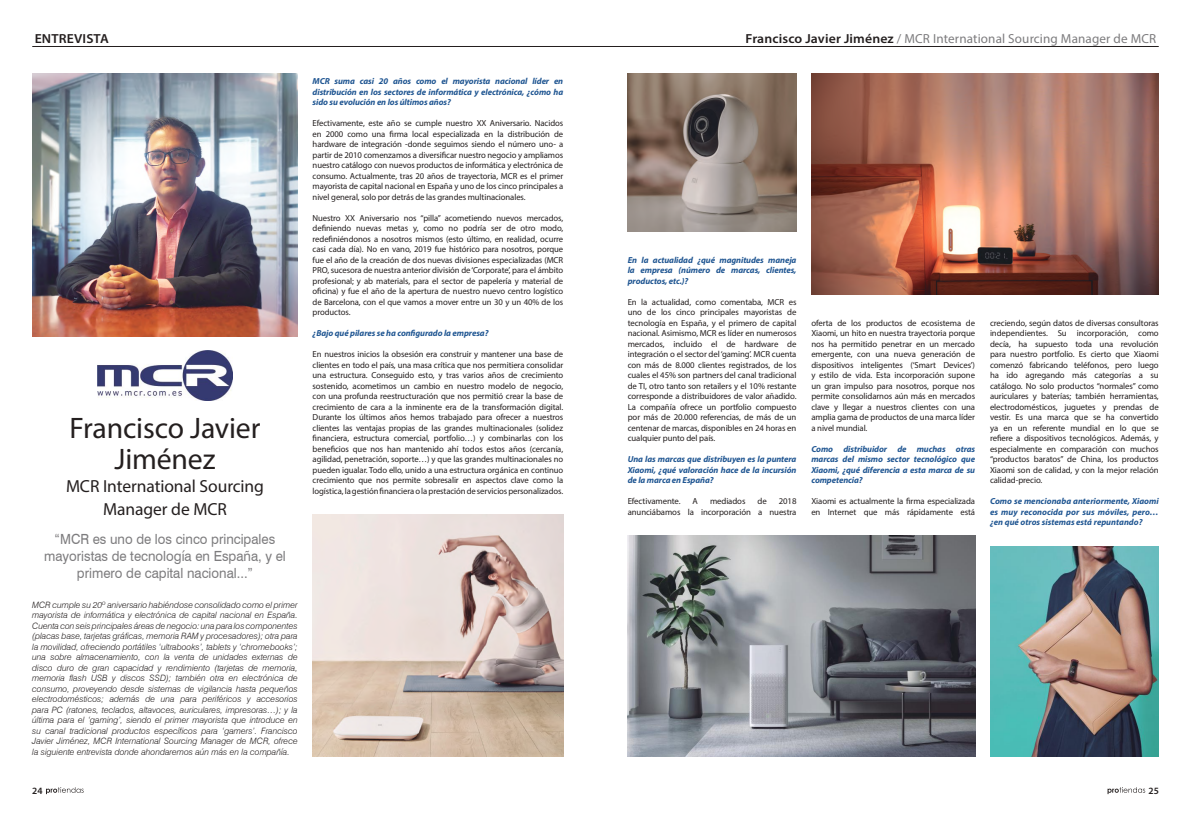
<style>
.page{position:relative;width:1191px;height:819px;background:#fff}
.page>*{position:absolute;margin:0;border:0;box-sizing:border-box;transform-origin:0 0}
.t1{font:29.75px/31.5px "Myriad Pro";letter-spacing:-.005em;color:#241f1f;text-align:center}
.t2{font:17.5px/22.8px "Myriad Pro";letter-spacing:-.005em;color:#241f1f;text-align:center}
.t3{font:14px/16.8px "Swiss 721 BT";color:#7d7c7e;text-align:center;scale:.94 1}
.t4{font:13.12px "Myriad Pro";letter-spacing:.01em;color:#7d7c7e}
.t5{font:600 13.12px "Myriad Pro";letter-spacing:.01em;color:#241f1f;scale:1.05 1}
.t6{font:600 9.62px "Myriad Pro";color:#241f1f}
.t7{font:8.75px/10.5px "Myriad Pro";letter-spacing:-.01em;color:#241f1f;text-align:justify}
.t8{font:italic 300 8.75px/10.5px "Swiss 721 BT";color:#241f1f;text-align:justify}
.t9{font:italic 700 8.75px/10.5px "Myriad Pro";letter-spacing:-.01em;color:#205692;text-align:justify}
.s1{font-weight:600;color:#241f1f}
</style>
<div class="page">
<svg style="left:46px;top:787px;width:38px;height:7px"></svg>
<svg style="left:1107px;top:787px;width:38px;height:7px"></svg>
<img style="left:32px;top:73px;width:266px;height:263px">
<hr style="left:32px;top:46px;width:1126px;height:1px;background:#241f1f">
<img style="left:313px;top:514px;width:250px;height:242px">
<img style="left:98px;top:350px;width:134px;height:50px">
<img style="left:811px;top:74px;width:347px;height:220px">
<img style="left:628px;top:536px;width:347px;height:220px">
<img style="left:990px;top:546px;width:168px;height:210px">
<img style="left:628px;top:74px;width:168px;height:157px">
<h3 class="t5" style="left:35px;top:30px;width:72px">ENTREVISTA</h3>
<h3 class="t4" style="left:745px;top:30px;width:412px"><span class="s1">Francisco Javier Jiménez</span> / MCR International Sourcing Manager de MCR</h3>
<p class="t9" style="left:313px;top:76px;width:252px">MCR suma casi 20 años como el mayorista nacional líder en distribución en los sectores de informática y electrónica, ¿cómo ha sido su evolución en los últimos años?</p>
<p class="t7" style="left:313px;top:118px;width:252px">Efectivamente, este año se cumple nuestro XX Aniversario. Nacidos en 2000 como una firma local especializada en la distribución de hardware de integración -donde seguimos siendo el número uno- a partir de 2010 comenzamos a diversificar nuestro negocio y ampliamos nuestro catálogo con nuevos productos de informática y electrónica de consumo. Actualmente, tras 20 años de trayectoria, MCR es el primer mayorista de capital nacional en España y uno de los cinco principales a nivel general, solo por detrás de las grandes multinacionales.</p>
<p class="t7" style="left:313px;top:212px;width:252px">Nuestro XX Aniversario nos “pilla” acometiendo nuevos mercados, definiendo nuevas metas y, como no podría ser de otro modo, redefiniéndonos a nosotros mismos (esto último, en realidad, ocurre casi cada día). No en vano, 2019 fue histórico para nosotros, porque fue el año de la creación de dos nuevas divisiones especializadas (MCR PRO, sucesora de nuestra anterior división de ‘Corporate’, para el ámbito profesional; y ab materials, para el sector de papelería y material de oficina) y fue el año de la apertura de nuestro nuevo centro logístico de Barcelona, con el que vamos a mover entre un 30 y un 40% de los productos.</p>
<p class="t9" style="left:313px;top:328px;width:177px">¿Bajo qué pilares se ha configurado la empresa?</p>
<p class="t7" style="left:313px;top:349px;width:252px">En nuestros inicios la obsesión era construir y mantener una base de clientes en todo el país, una masa crítica que nos permitiera consolidar una estructura. Conseguido esto, y tras varios años de crecimiento sostenido, acometimos un cambio en nuestro modelo de negocio, con una profunda reestructuración que nos permitió crear la base de crecimiento de cara a la inminente era de la transformación digital.<br>Durante los últimos años hemos trabajado para ofrecer a nuestros clientes las ventajas propias de las grandes multinacionales (solidez financiera, estructura comercial, portfolio…) y combinarlas con los beneficios que nos han mantenido ahí todos estos años (cercanía, agilidad, penetración, soporte…) y que las grandes multinacionales no pueden igualar. Todo ello, unido a una estructura orgánica en continuo crecimiento que nos permite sobresalir en aspectos clave como la logística, la gestión financiera o la prestación de servicios personalizados.</p>
<p class="t9" style="left:628px;top:254px;width:170px">En la actualidad ¿qué magnitudes maneja la empresa (número de marcas, clientes, productos, etc.)?</p>
<p class="t7" style="left:628px;top:296px;width:170px">En la actualidad, como comentaba, MCR es uno de los cinco principales mayoristas de tecnología en España, y el primero de capital nacional. Asimismo, MCR es líder en numerosos mercados, incluido el de hardware de integración o el sector del ‘gaming’. MCR cuenta con más de 8.000 clientes registrados, de los cuales el 45% son partners del canal tradicional de TI, otro tanto son retailers y el 10% restante corresponde a distribuidores de valor añadido.<br>La compañía ofrece un portfolio compuesto por más de 20.000 referencias, de más de un centenar de marcas, disponibles en 24 horas en cualquier punto del país.</p>
<p class="t9" style="left:628px;top:454px;width:170px">Una las marcas que distribuyen es la puntera Xiaomi, ¿qué valoración hace de la incursión de la marca en España?</p>
<p class="t7" style="left:628px;top:496px;width:54px">Efectivamente.</p>
<p class="t7" style="left:692px;top:496px;width:7px">A</p>
<p class="t7" style="left:710px;top:496px;width:37px">mediados</p>
<p class="t7" style="left:757px;top:496px;width:11px">de</p>
<p class="t7" style="left:811px;top:317px;width:165px">oferta de los productos de ecosistema de Xiaomi, un hito en nuestra trayectoria porque nos ha permitido penetrar en un mercado emergente, con una nueva generación de dispositivos inteligentes (‘Smart Devices’) y estilo de vida. Esta incorporación supone un gran impulso para nosotros, porque nos permite consolidarnos aún más en mercados clave y llegar a nuestros clientes con una amplia gama de productos de una marca líder a nivel mundial.</p>
<p class="t9" style="left:811px;top:443px;width:165px">Como distribuidor de muchas otras marcas del mismo sector tecnológico que Xiaomi, ¿qué diferencia a esta marca de su competencia?</p>
<p class="t7" style="left:811px;top:496px;width:165px">Xiaomi es actualmente la firma especializada en Internet que más rápidamente está</p>
<p class="t7" style="left:990px;top:317px;width:170px">creciendo, según datos de diversas consultoras independientes. Su incorporación, como decía, ha supuesto toda una revolución para nuestro portfolio. Es cierto que Xiaomi comenzó fabricando teléfonos, pero luego ha ido agregando más categorías a su catálogo. No solo productos “normales” como auriculares y baterías; también herramientas, electrodomésticos, juguetes y prendas de vestir. Es una marca que se ha convertido ya en un referente mundial en lo que se refiere a dispositivos tecnológicos. Además, y especialmente en comparación con muchos “productos baratos” de China, los productos Xiaomi son de calidad, y con la mejor relación calidad-precio.</p>
<p class="t9" style="left:990px;top:496px;width:170px">Como se mencionaba anteriormente, Xiaomi es muy reconocida por sus móviles, pero… ¿en qué otros sistemas está repuntando?</p>
<h1 class="t1" style="left:70px;top:411px;width:192px">Francisco Javier<br>Jiménez</h1>
<h2 class="t2" style="left:66px;top:474px;width:199px">MCR International Sourcing<br>Manager de MCR</h2>
<h3 class="t3" style="left:44px;top:531px;width:259px">“MCR es uno de los cinco principales mayoristas de tecnología en España, y el primero de capital nacional...”</h3>
<p class="t7" style="left:628px;top:496px;width:170px;text-align:right">2018<br>anunciábamos la incorporación a nuestra</p>
<p class="t8" style="left:32px;top:599px;width:267px">MCR cumple su 20º aniversario habiéndose consolidado como el primer mayorista de informática y electrónica de capital nacional en España.<br>Cuenta con seis principales áreas de negocio: una para los componentes (placas base, tarjetas gráficas, memoria RAM y procesadores); otra para la movilidad, ofreciendo portátiles ‘ultrabooks’, tablets y ‘chromebooks’; una sobre almacenamiento, con la venta de unidades externas de disco duro de gran capacidad y rendimiento (tarjetas de memoria, memoria flash USB y discos SSD); también otra en electrónica de consumo, proveyendo desde sistemas de vigilancia hasta pequeños electrodomésticos; además de una para periféricos y accesorios para PC (ratones, teclados, altavoces, auriculares, impresoras…); y la última para el ‘gaming’, siendo el primer mayorista que introduce en su canal tradicional productos específicos para ‘gamers’. Francisco Javier Jiménez, MCR International Sourcing Manager de MCR, ofrece la siguiente entrevista donde ahondaremos aún más en la compañía.</p>
<p class="t6" style="left:32px;top:784px;width:12px">24</p>
<p class="t6" style="left:1148px;top:784px;width:12px">25</p>
</div>
